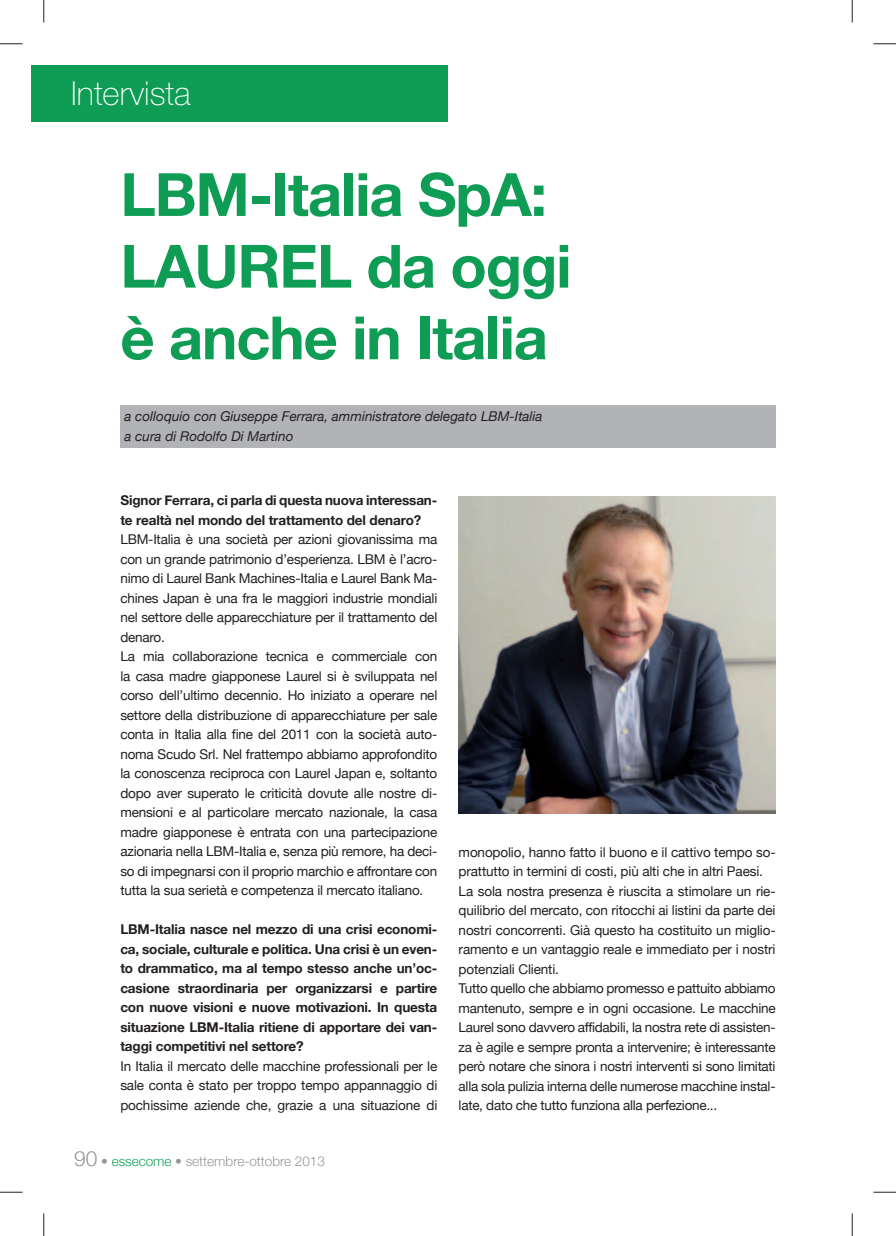
<style>
.page{position:relative;width:896px;height:1236px;background:#fff}
.page>*{position:absolute;margin:0;border:0;box-sizing:border-box;transform-origin:0 0}
.t1{font:700 59.7px/71.7px "Helvetica Neue";letter-spacing:-.02em;color:#0f9d56}
.t2{font:100 33px "Helvetica Neue LT Std";color:#fff}
.t3{font:13.5px/19.5px "Helvetica Neue";letter-spacing:-.015em;color:#231f20}
.t4{font:700 13.5px/19.5px "Helvetica Neue";letter-spacing:-.01em;color:#231f20}
.t5{font:italic 13.5px/19.5px "Helvetica Neue";color:#231f20}
.t6{font:300 13.5px "Helvetica Neue";color:#939598}
.s1{font-size:21px}
.s2{color:#0f9d56}
</style>
<div class="page">
<div style="left:31px;top:65px;width:417px;height:57px;background:#0f9d56"></div>
<div style="left:120px;top:405px;width:655px;height:43px;background:#b2b3b7"></div>
<img style="left:458px;top:497px;width:317px;height:316px">
<svg style="left:0;top:44px;width:22px;height:1px"></svg>
<svg style="left:873px;top:44px;width:22px;height:1px"></svg>
<svg style="left:0;top:1192px;width:22px;height:1px"></svg>
<svg style="left:873px;top:1192px;width:22px;height:1px"></svg>
<svg style="left:44px;top:0;width:1px;height:22px"></svg>
<svg style="left:44px;top:1213px;width:1px;height:23px"></svg>
<svg style="left:851px;top:0;width:1px;height:22px"></svg>
<svg style="left:851px;top:1213px;width:1px;height:23px"></svg>
<h2 class="t2" style="left:71px;top:82px;width:121px">Intervista</h2>
<h1 class="t1" style="left:120px;top:157px;width:452px">LBM-Italia SpA:<br>LAUREL da oggi è anche in Italia</h1>
<p class="t5" style="left:124px;top:406px;width:419px">a colloquio con Giuseppe Ferrara, amministratore delegato LBM-Italia a cura di Rodolfo Di Martino</p>
<p class="t4" style="left:120px;top:490px;width:318px">Signor Ferrara, ci parla di questa nuova interessan&shy;te realtà nel mondo del trattamento del denaro?</p>
<p class="t3" style="left:120px;top:529px;width:318px">LBM-Italia è una società per azioni giovanissima ma con un grande patrimonio d’esperienza. LBM è l’acro&shy;nimo di Laurel Bank Machines-Italia e Laurel Bank Ma&shy;chines Japan è una fra le maggiori industrie mondiali nel settore delle apparecchiature per il trattamento del denaro.<br>La mia collaborazione tecnica e commerciale con la casa madre giapponese Laurel si è sviluppata nel corso dell’ultimo decennio. Ho iniziato a operare nel settore della distribuzione di apparecchiature per sale conta in Italia alla fine del 2011 con la società auto&shy;noma Scudo Srl. Nel frattempo abbiamo approfondito la conoscenza reciproca con Laurel Japan e, soltanto dopo aver superato le criticità dovute alle nostre di&shy;mensioni e al particolare mercato nazionale, la casa madre giapponese è entrata con una partecipazione azionaria nella LBM-Italia e, senza più remore, ha deci&shy;so di impegnarsi con il proprio marchio e affrontare con tutta la sua serietà e competenza il mercato italiano.</p>
<p class="t4" style="left:120px;top:919px;width:318px;text-align:justify">LBM-Italia nasce nel mezzo di una crisi economi&shy;ca, sociale, culturale e politica. Una crisi è un even&shy;to drammatico, ma al tempo stesso anche un’oc&shy;casione straordinaria per organizzarsi e partire con nuove visioni e nuove motivazioni. In questa situazione LBM-Italia ritiene di apportare dei van&shy;taggi competitivi nel settore?</p>
<p class="t3" style="left:120px;top:1056px;width:318px;text-align:justify">In Italia il mercato delle macchine professionali per le sale conta è stato per troppo tempo appannaggio di pochissime aziende che, grazie a una situazione di</p>
<p class="t6" style="left:74px;top:1153px;width:252px"><span class="s1">90</span> • <span class="s2">essecome</span> • settembre-ottobre 2013</p>
<p class="t3" style="left:458px;top:842px;width:318px">monopolio, hanno fatto il buono e il cattivo tempo so&shy;prattutto in termini di costi, più alti che in altri Paesi.<br>La sola nostra presenza è riuscita a stimolare un rie&shy;quilibrio del mercato, con ritocchi ai listini da parte dei nostri concorrenti. Già questo ha costituito un miglio&shy;ramento e un vantaggio reale e immediato per i nostri potenziali Clienti.<br>Tutto quello che abbiamo promesso e pattuito abbiamo mantenuto, sempre e in ogni occasione. Le macchine Laurel sono davvero affidabili, la nostra rete di assisten&shy;za è agile e sempre pronta a intervenire; è interessante però notare che sinora i nostri interventi si sono limitati alla sola pulizia interna delle numerose macchine instal&shy;late, dato che tutto funziona alla perfezione...</p>
</div>
